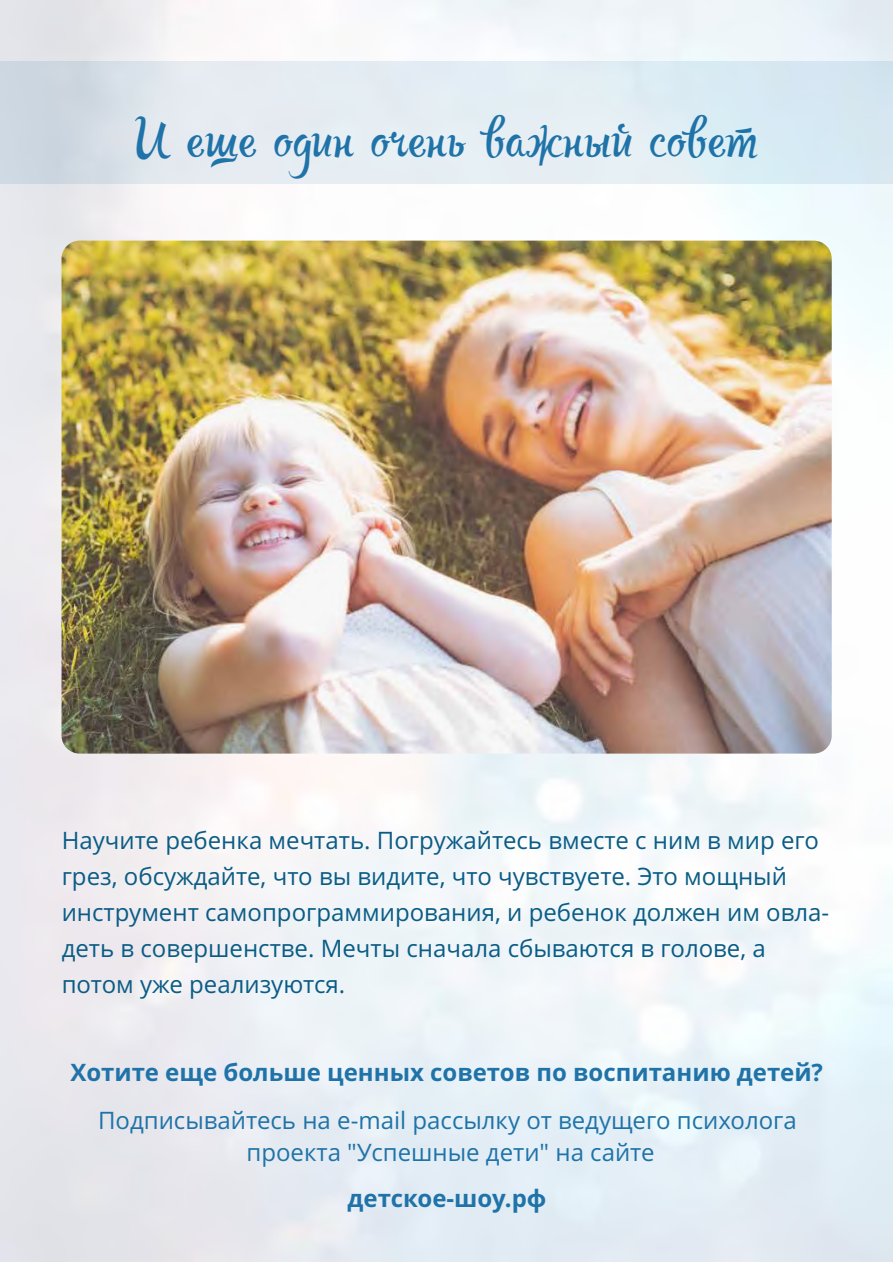
<style>
.page{position:relative;width:893px;height:1262px;background:#fff}
.page>*{position:absolute;margin:0;border:0;box-sizing:border-box;transform-origin:0 0}
.t1{font:42px "Rupster Script Free";color:#1f73a8}
.t2{font:24px/36px "Open Sans";color:#0a5c85}
.t3{font:24px/32.7px "Open Sans";color:#1f73a8;text-align:center}
.t4{font:700 24px "Open Sans";color:#1f73a8}
</style>
<div class="page">
<img style="left:0;top:0;width:892px;height:1262px">
<img style="left:61px;top:241px;width:770px;height:512px">
<h1 class="t1" style="left:136px;top:116px;width:624px">И еще один очень важный совет</h1>
<p class="t2" style="left:62px;top:824px;width:769px">Научите ребенка мечтать. Погружайтесь вместе с ним в мир его грез, обсуждайте, что вы видите, что чувствуете. Это мощный инструмент самопрограммирования, и ребенок должен им овла&shy;деть в совершенстве. Мечты сначала сбываются в голове, а потом уже реализуются.</p>
<p class="t4" style="left:70px;top:1062px;width:754px">Хотите еще больше ценных советов по воспитанию детей?</p>
<p class="t3" style="left:98px;top:1105px;width:700px">Подписывайтесь на e-mail рассылку от ведущего психолога проекта "Успешные дети" на сайте</p>
<p class="t4" style="left:347px;top:1188px;width:200px">детское-шоу.рф</p>
</div>
